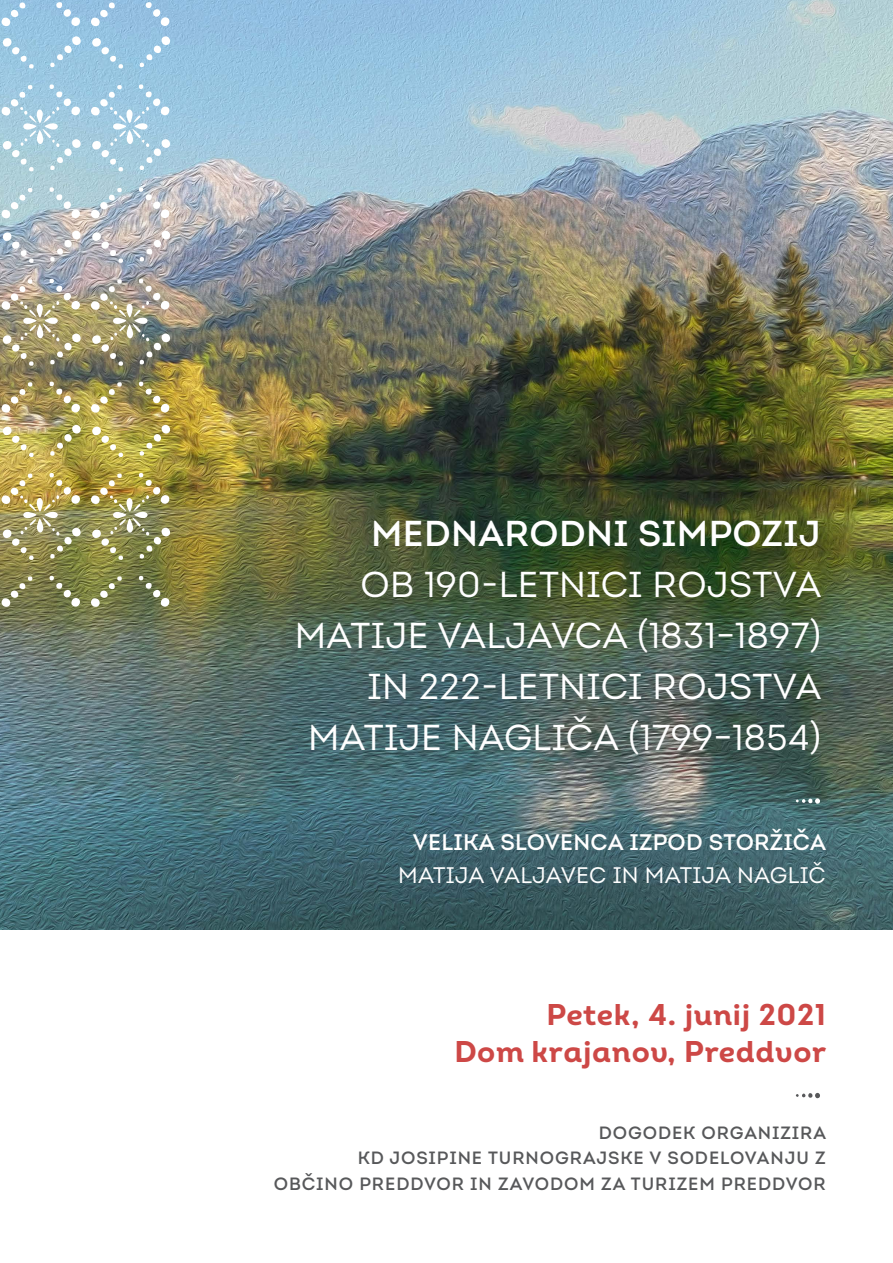
<style>
.page{position:relative;width:893px;height:1263px;background:#fff}
.page>*{position:absolute;margin:0;border:0;box-sizing:border-box;transform-origin:0 0}
.N-01{font:36px/51px "Intro Regular Alt";letter-spacing:.01em;color:#fff;text-align:right}
.N-01-2{font:36px "Intro Semi Bold Alt";letter-spacing:.01em;color:#fff}
.PN-01{font:30px "Intro Bold Alt";letter-spacing:.02em;color:#cd4846}
.N-01-3{font:22.5px "Intro Regular Alt";letter-spacing:.01em;color:#fff}
.N-01-4{font:22.5px "Intro Semi Bold Alt";letter-spacing:.01em;color:#fff}
.PN-Uvod-01{font:17.85px "Intro Semi Bold Alt";letter-spacing:.05em;color:#57585a}
</style>
<div class="page">
<img style="left:0;top:0;width:893px;height:929px">
<svg style="left:91px;top:576px;width:31px;height:31px"></svg>
<svg style="left:2px;top:576px;width:30px;height:31px"></svg>
<svg style="left:139px;top:576px;width:30px;height:31px"></svg>
<svg style="left:49px;top:576px;width:31px;height:31px"></svg>
<svg style="left:92px;top:426px;width:31px;height:31px"></svg>
<svg style="left:3px;top:426px;width:31px;height:31px"></svg>
<svg style="left:140px;top:425px;width:30px;height:31px"></svg>
<svg style="left:50px;top:425px;width:31px;height:31px"></svg>
<img style="left:2px;top:473px;width:79px;height:87px">
<img style="left:91px;top:473px;width:79px;height:87px">
<svg style="left:91px;top:382px;width:31px;height:31px"></svg>
<svg style="left:2px;top:382px;width:30px;height:31px"></svg>
<svg style="left:139px;top:382px;width:30px;height:30px"></svg>
<svg style="left:49px;top:382px;width:31px;height:30px"></svg>
<svg style="left:92px;top:232px;width:31px;height:31px"></svg>
<svg style="left:3px;top:232px;width:31px;height:31px"></svg>
<svg style="left:140px;top:231px;width:30px;height:30px"></svg>
<svg style="left:50px;top:231px;width:31px;height:30px"></svg>
<img style="left:2px;top:279px;width:79px;height:87px">
<img style="left:91px;top:279px;width:79px;height:87px">
<svg style="left:91px;top:188px;width:31px;height:30px"></svg>
<svg style="left:2px;top:188px;width:30px;height:30px"></svg>
<svg style="left:139px;top:187px;width:30px;height:31px"></svg>
<svg style="left:49px;top:187px;width:31px;height:31px"></svg>
<svg style="left:92px;top:38px;width:31px;height:31px"></svg>
<svg style="left:3px;top:38px;width:31px;height:31px"></svg>
<svg style="left:140px;top:36px;width:30px;height:31px"></svg>
<svg style="left:50px;top:36px;width:31px;height:31px"></svg>
<svg style="left:2px;top:84px;width:79px;height:87px;background:#afd1e1"></svg>
<svg style="left:91px;top:84px;width:79px;height:87px;background:#acd0e3"></svg>
<svg style="left:91px;top:0;width:31px;height:26px"></svg>
<svg style="left:2px;top:0;width:30px;height:26px"></svg>
<svg style="left:139px;top:0;width:30px;height:26px"></svg>
<svg style="left:49px;top:0;width:31px;height:26px"></svg>
<svg style="left:796px;top:1093px;width:24px;height:5px"></svg>
<svg style="left:796px;top:798px;width:24px;height:6px"></svg>
<p class="N-01-2" style="left:371px;top:511px;width:451px">MEDNARODNI SIMPOZIJ</p>
<p class="N-01" style="left:295px;top:559px;width:528px">OB 190-LETNICI ROJSTVA<br>MATIJE VALJAVCA (1831−1897)</p>
<p class="N-01" style="left:308px;top:661px;width:515px">IN 222-LETNICI ROJSTVA<br>MATIJE NAGLIČA (1799−1854)</p>
<p class="N-01-4" style="left:413px;top:828px;width:415px">VELIKA SLOVENCA IZPOD STORŽIČA</p>
<p class="N-01-3" style="left:398px;top:862px;width:429px">MATIJA VALJAVEC IN MATIJA NAGLIČ</p>
<p class="PN-01" style="left:546px;top:996px;width:281px">Petek, 4. junij 2021</p>
<p class="PN-01" style="left:454px;top:1033px;width:374px">Dom krajanov, Preddvor</p>
<p class="PN-Uvod-01" style="left:599px;top:1122px;width:229px">DOGODEK ORGANIZIRA</p>
<p class="PN-Uvod-01" style="left:358px;top:1147px;width:469px">KD JOSIPINE TURNOGRAJSKE V SODELOVANJU Z</p>
<p class="PN-Uvod-01" style="left:274px;top:1172px;width:553px">OBČINO PREDDVOR IN ZAVODOM ZA TURIZEM PREDDVOR</p>
</div>
